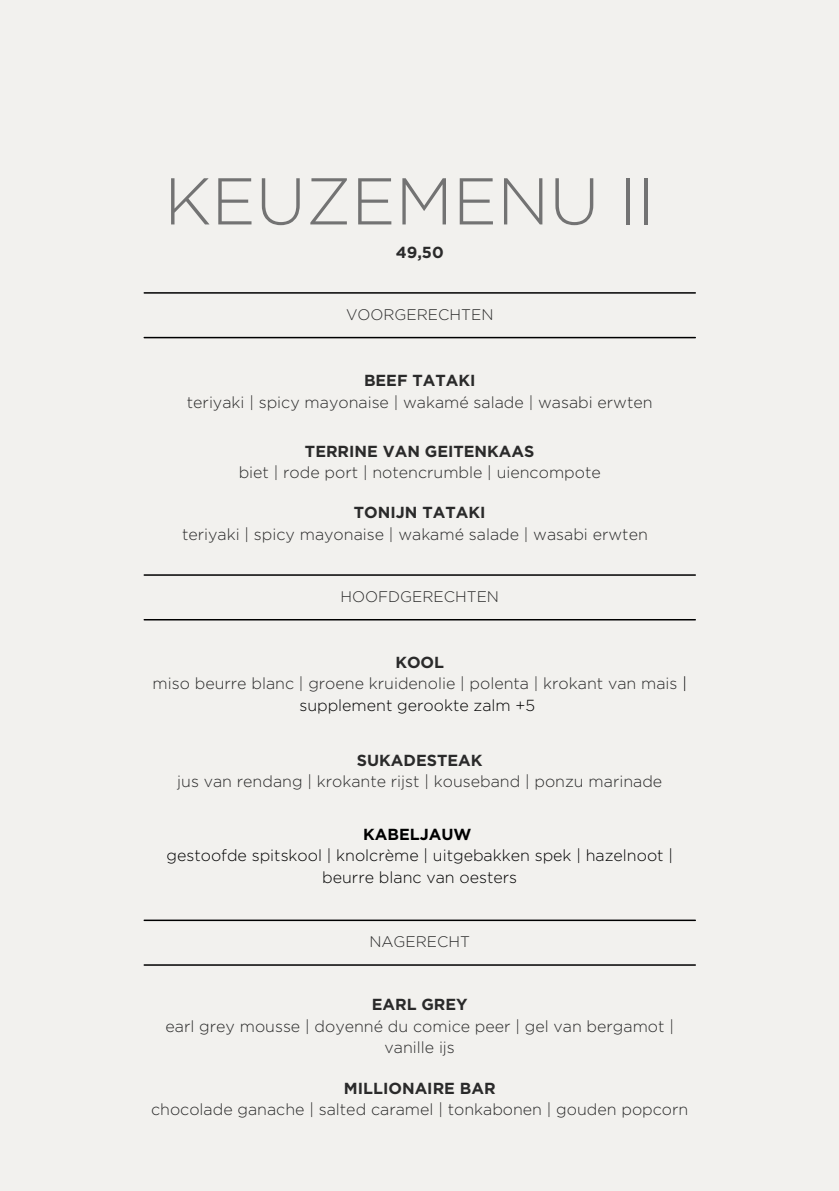
<style>
.page{position:relative;width:839px;height:1191px;background:#fff}
.page>*{position:absolute;margin:0;border:0;box-sizing:border-box;transform-origin:0 0}
.t1{font:300 66px "Gotham";color:#737373}
.t2{font:300 16px/21.4px "Gotham";color:#2a2a2a;text-align:center}
.t3{font:700 16px "Gotham";color:#2a2a2a}
.t4{font:300 16px/21.4px "Gotham";color:#000;text-align:center}
.t5{font:700 16px "Gotham";color:#000}
.t6{font:300 15.4px "Gotham";color:#2a2a2a}
.s1{color:#000}
</style>
<div class="page">
<div style="left:0;top:0;width:838px;height:1191px;background:#f2f1ee"></div>
<hr style="left:144px;top:292px;width:551px;height:2px;background:#000">
<hr style="left:144px;top:337px;width:551px;height:1px;background:#000">
<hr style="left:144px;top:574px;width:551px;height:2px;background:#000">
<hr style="left:144px;top:619px;width:551px;height:1px;background:#000">
<hr style="left:144px;top:920px;width:551px;height:1px;background:#000">
<hr style="left:144px;top:964px;width:551px;height:2px;background:#000">
<p class="t1" style="left:164px;top:172px;width:492px">KEUZEMENU II</p>
<p class="t3" style="left:396px;top:245px;width:49px">49,50</p>
<h1 class="t6" style="left:346px;top:307px;width:149px">VOORGERECHTEN</h1>
<p class="t3" style="left:364px;top:373px;width:113px">BEEF TATAKI</p>
<p class="t2" style="left:187px;top:392px;width:467px">teriyaki | spicy mayonaise | wakamé salade | wasabi erwten</p>
<h2 class="t3" style="left:305px;top:444px;width:231px">TERRINE VAN GEITENKAAS</h2>
<p class="t2" style="left:239px;top:463px;width:363px">biet | rode port | notencrumble | uiencompote</p>
<p class="t3" style="left:354px;top:506px;width:133px">TONIJN TATAKI</p>
<p class="t2" style="left:182px;top:524px;width:467px">teriyaki | spicy mayonaise | wakamé salade | wasabi erwten</p>
<p class="t6" style="left:340px;top:589px;width:160px">HOOFDGERECHTEN</p>
<p class="t3" style="left:395px;top:655px;width:50px">KOOL</p>
<p class="t2" style="left:152px;top:674px;width:536px">miso beurre blanc | groene kruidenolie | polenta | krokant van mais <span class="s1">| supplement gerookte zalm +5</span></p>
<p class="t3" style="left:357px;top:753px;width:127px">SUKADESTEAK</p>
<p class="t2" style="left:177px;top:772px;width:486px">jus van rendang | krokante rijst | kouseband | ponzu marinade</p>
<p class="t5" style="left:363px;top:827px;width:110px">KABELJAUW</p>
<h2 class="t4" style="left:166px;top:846px;width:508px">gestoofde spitskool | knolcrème | uitgebakken spek | hazelnoot | beurre blanc van oesters</h2>
<h2 class="t6" style="left:369px;top:935px;width:102px">NAGERECHT</h2>
<p class="t3" style="left:372px;top:998px;width:97px">EARL GREY</p>
<p class="t2" style="left:165px;top:1016px;width:510px">earl grey mousse | doyenné du comice peer | gel van bergamot | vanille ijs</p>
<p class="t3" style="left:344px;top:1081px;width:153px">MILLIONAIRE BAR</p>
<p class="t2" style="left:151px;top:1099px;width:539px">chocolade ganache | salted caramel | tonkabonen | gouden popcorn</p>
</div>
